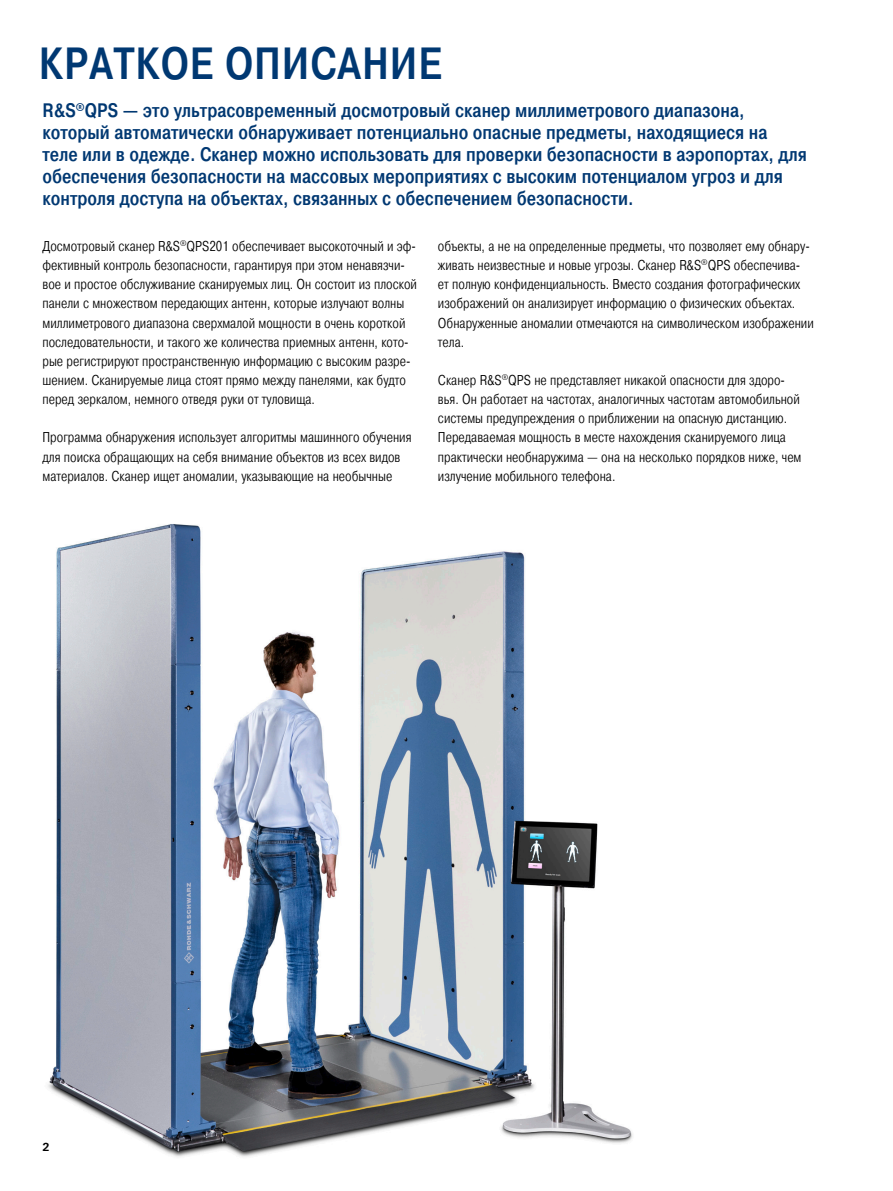
<style>
.page{position:relative;width:893px;height:1191px;background:#fff}
.page>*{position:absolute;margin:0;border:0;box-sizing:border-box;transform-origin:0 0}
.Seiten_Headline_30Pt{font:500 45px "Pragmatica Cond";letter-spacing:.02em;color:#003872}
.Teaser{font:500 19.5px/22px "Pragmatica Cond";color:#003872}
.Haupttext{font:300 14.25px/19.2px "Pragmatica Cond";color:#000}
.Haupttext_ohne_Absta{font:300 14.25px/19.2px "Pragmatica Cond";color:#000}
.t1{font:700 11.25px "Linotype Univers 630";color:#000}
</style>
<div class="page">
<img style="left:48px;top:524px;width:585px;height:633px">
<p class="Seiten_Headline_30Pt" style="left:39px;top:37px;width:404px">КРАТКОЕ ОПИСАНИЕ</p>
<p class="Teaser" style="left:43px;top:100px;width:766px">R&amp;S<sup>®</sup>QPS — это ультрасовременный досмотровый сканер миллиметрового диапазона, который автоматически обнаруживает потенциально опасные предметы, находящиеся на теле или в одежде. Сканер можно использовать для проверки безопасности в аэропортах, для обеспечения безопасности на массовых мероприятиях с высоким потенциалом угроз и для контроля доступа на объектах, связанных с обеспечением безопасности.</p>
<p class="Haupttext" style="left:438px;top:237px;width:377px">объекты, а не на определенные предметы, что позволяет ему обнару&shy;живать неизвестные и новые угрозы. Сканер R&amp;S<sup>®</sup>QPS обеспечива&shy;ет полную конфиденциальность. Вместо создания фотографических изображений он анализирует информацию о физических объектах.<br>Обнаруженные аномалии отмечаются на символическом изображении тела.</p>
<p class="Haupttext" style="left:438px;top:370px;width:365px">Сканер R&amp;S<sup>®</sup>QPS не представляет никакой опасности для здоро&shy;вья. Он работает на частотах, аналогичных частотам автомобильной системы предупреждения о приближении на опасную дистанцию.<br>Передаваемая мощность в месте нахождения сканируемого лица практически необнаружима — она на несколько порядков ниже, чем излучение мобильного телефона.</p>
<p class="Haupttext_ohne_Absta" style="left:43px;top:237px;width:376px">Досмотровый сканер R&amp;S<sup>®</sup>QPS201 обеспечивает высокоточный и эф&shy;фективный контроль безопасности, гарантируя при этом ненавязчи&shy;вое и простое обслуживание сканируемых лиц. Он состоит из плоской панели с множеством передающих антенн, которые излучают волны миллиметрового диапазона сверхмалой мощности в очень короткой последовательности, и такого же количества приемных антенн, кото&shy;рые регистрируют пространственную информацию с высоким разре&shy;шением. Сканируемые лица стоят прямо между панелями, как будто перед зеркалом, немного отведя руки от туловища.</p>
<p class="Haupttext" style="left:43px;top:428px;width:370px">Программа обнаружения использует алгоритмы машинного обучения для поиска обращающих на себя внимание объектов из всех видов материалов. Сканер ищет аномалии, указывающие на необычные</p>
<p class="t1" style="left:43px;top:1139px;width:9px">2</p>
</div>
